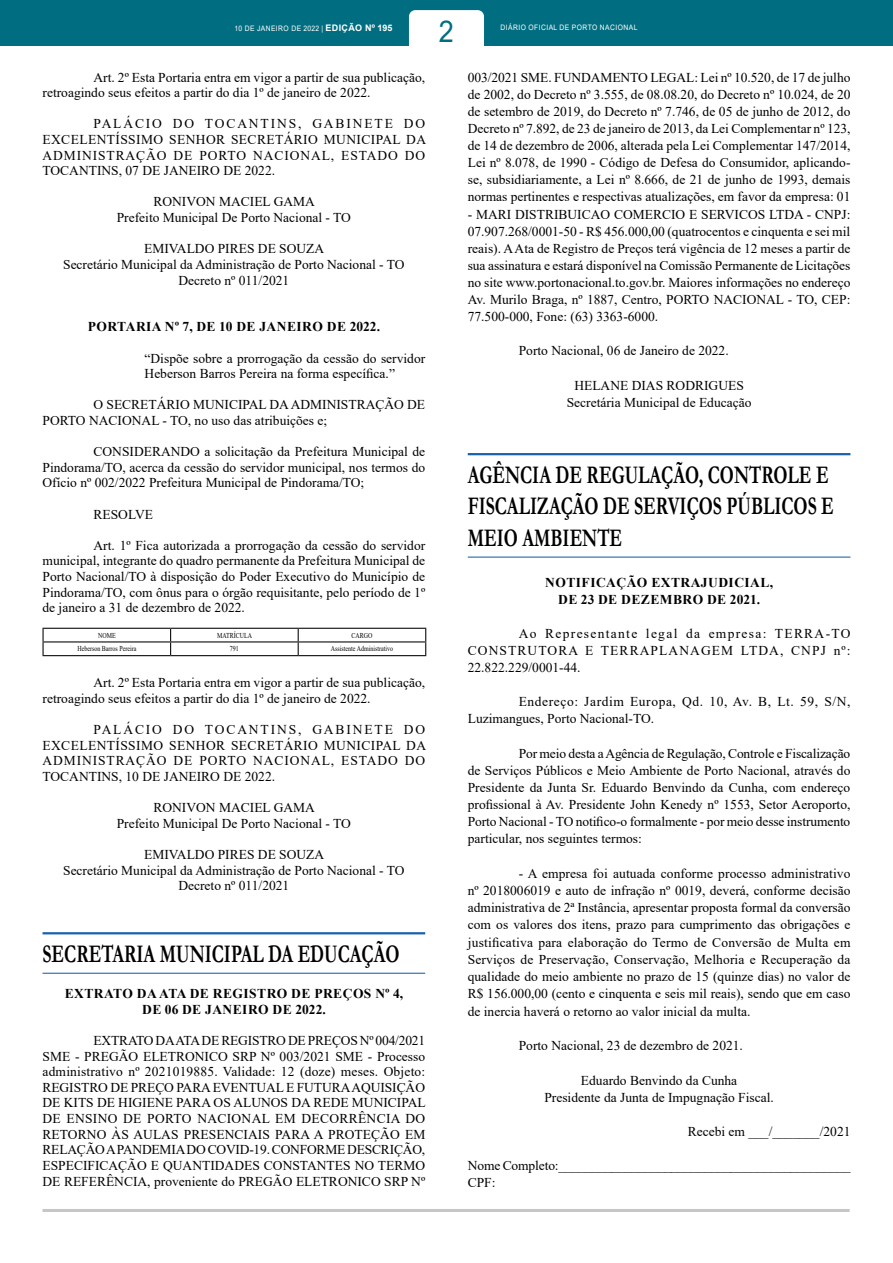
<style>
.page{position:relative;width:893px;height:1263px;background:#fff}
.page>*{position:absolute;margin:0;border:0;box-sizing:border-box;transform-origin:0 0}
.t1{font:30px "Arial";color:#006e80;scale:.9 1}
.t2{font:700 25.5px/31.5px "Garamond";color:#000;scale:.7 1}
.t3{font:13.5px/15.6px "Times New Roman";color:#000;text-align:justify}
.t4{font:700 13.5px/15.6px "Times New Roman";letter-spacing:.035em;color:#000;text-align:center}
.t5{font:7.5px "Times New Roman";color:#000;scale:.8 1}
.t6{font:7.5px "Arial";letter-spacing:.065em;color:#fff;scale:.9 1}
.s1{font-weight:700;font-size:9px}
</style>
<div class="page">
<div style="left:0;top:0;width:893px;height:46px;background:#006e80"></div>
<div style="left:409px;top:10px;width:75px;height:57px;background:#fff;border-radius:6px"></div>
<hr style="left:43px;top:1209px;width:807px;height:3px;background:#c6c6c6">
<hr style="left:43px;top:932px;width:382px;height:2px;background:#1961ac">
<hr style="left:43px;top:973px;width:382px;height:1px;background:#1961ac">
<hr style="left:43px;top:641px;width:128px;height:1px;background:#000">
<hr style="left:171px;top:641px;width:127px;height:1px;background:#000">
<svg style="left:170px;top:629px;width:1px;height:26px"></svg>
<hr style="left:298px;top:641px;width:128px;height:1px;background:#000">
<svg style="left:298px;top:629px;width:1px;height:26px"></svg>
<hr style="left:43px;top:628px;width:128px;height:1px;background:#000">
<hr style="left:171px;top:628px;width:127px;height:1px;background:#000">
<hr style="left:298px;top:628px;width:128px;height:1px;background:#000">
<svg style="left:43px;top:629px;width:1px;height:26px"></svg>
<svg style="left:425px;top:629px;width:1px;height:26px"></svg>
<hr style="left:43px;top:655px;width:128px;height:1px;background:#000">
<hr style="left:171px;top:655px;width:127px;height:1px;background:#000">
<hr style="left:298px;top:655px;width:128px;height:1px;background:#000">
<hr style="left:468px;top:453px;width:382px;height:2px;background:#1961ac">
<hr style="left:468px;top:557px;width:382px;height:1px;background:#1961ac">
<h1 class="t1" style="left:439px;top:11px;width:18px">2</h1>
<p class="t6" style="left:235px;top:24px;width:177px">10 DE JANEIRO DE 2022 | <span class="s1">EDIÇÃO Nº 195</span></p>
<p class="t6" style="left:501px;top:23px;width:154px">DIÁRIO OFICIAL DE PORTO NACIONAL</p>
<p class="t3" style="left:43px;top:69px;width:384px;text-indent:51px">Art. 2º Esta Portaria entra em vigor a partir de sua publicação, retroagindo seus efeitos a partir do dia 1º de janeiro de 2022.</p>
<p class="t3" style="left:43px;top:116px;width:385px;text-indent:51px">PALÁCIO DO TOCANTINS, GABINETE DO EXCELENTÍSSIMO SENHOR SECRETÁRIO MUNICIPAL DA ADMINISTRAÇÃO DE PORTO NACIONAL, ESTADO DO TOCANTINS, 07 DE JANEIRO DE 2022.</p>
<p class="t3" style="left:117px;top:194px;width:236px;text-align:center">RONIVON MACIEL GAMA<br>Prefeito Municipal De Porto Nacional - TO</p>
<p class="t3" style="left:63px;top:241px;width:343px;text-align:center">EMIVALDO PIRES DE SOUZA<br>Secretário Municipal da Administração de Porto Nacional - TO<br>Decreto nº 011/2021</p>
<p class="t4" style="left:88px;top:319px;width:294px">PORTARIA Nº 7, DE 10 DE JANEIRO DE 2022.</p>
<p class="t3" style="left:145px;top:350px;width:282px">“Dispõe sobre a prorrogação da cessão do servidor<br>Heberson Barros Pereira na forma específica.”</p>
<p class="t3" style="left:43px;top:397px;width:384px;text-indent:51px">O SECRETÁRIO MUNICIPAL DA ADMINISTRAÇÃO DE<br>PORTO NACIONAL - TO, no uso das atribuições e;</p>
<p class="t3" style="left:43px;top:443px;width:384px;text-indent:51px">CONSIDERANDO a solicitação da Prefeitura Municipal de Pindorama/TO, acerca da cessão do servidor municipal, nos termos do Ofício nº 002/2022 Prefeitura Municipal de Pindorama/TO;</p>
<p class="t3" style="left:94px;top:506px;width:61px">RESOLVE</p>
<p class="t3" style="left:43px;top:537px;width:384px;text-indent:51px">Art. 1º Fica autorizada a prorrogação da cessão do servidor municipal, integrante do quadro permanente da Prefeitura Municipal de Porto Nacional/TO à disposição do Poder Executivo do Município de Pindorama/TO, com ônus para o órgão requisitante, pelo período de 1º de janeiro a 31 de dezembro de 2022.</p>
<p class="t5" style="left:98px;top:630px;width:24px">NOME</p>
<p class="t5" style="left:217px;top:630px;width:45px">MATRÍCULA</p>
<p class="t5" style="left:351px;top:630px;width:28px">CARGO</p>
<p class="t5" style="left:77px;top:644px;width:75px">Heberson Barros Pereira</p>
<p class="t5" style="left:230px;top:644px;width:13px">791</p>
<p class="t5" style="left:331px;top:644px;width:79px">Assistente Administrativo</p>
<p class="t3" style="left:43px;top:675px;width:384px;text-indent:51px">Art. 2º Esta Portaria entra em vigor a partir de sua publicação, retroagindo seus efeitos a partir do dia 1º de janeiro de 2022.</p>
<p class="t3" style="left:43px;top:721px;width:385px;text-indent:51px">PALÁCIO DO TOCANTINS, GABINETE DO EXCELENTÍSSIMO SENHOR SECRETÁRIO MUNICIPAL DA ADMINISTRAÇÃO DE PORTO NACIONAL, ESTADO DO TOCANTINS, 10 DE JANEIRO DE 2022.</p>
<p class="t3" style="left:117px;top:799px;width:236px;text-align:center">RONIVON MACIEL GAMA<br>Prefeito Municipal De Porto Nacional - TO</p>
<p class="t3" style="left:63px;top:846px;width:343px;text-align:center">EMIVALDO PIRES DE SOUZA<br>Secretário Municipal da Administração de Porto Nacional - TO<br>Decreto nº 011/2021</p>
<h2 class="t2" style="left:43px;top:938px;width:512px">SECRETARIA MUNICIPAL DA EDUCAÇÃO</h2>
<p class="t4" style="left:65px;top:985px;width:340px">EXTRATO DA ATA DE REGISTRO DE PREÇOS Nº 4,<br>DE 06 DE JANEIRO DE 2022.</p>
<p class="t3" style="left:43px;top:1032px;width:385px;text-indent:51px">EXTRATO DA ATA DE REGISTRO DE PREÇOS Nº 004/2021<br>SME - PREGÃO ELETRONICO SRP Nº 003/2021 SME - Processo administrativo nº 2021019885. Validade: 12 (doze) meses. Objeto:<br>REGISTRO DE PREÇO PARA EVENTUAL E FUTURA AQUISIÇÃO DE KITS DE HIGIENE PARA OS ALUNOS DA REDE MUNICIPAL DE ENSINO DE PORTO NACIONAL EM DECORRÊNCIA DO RETORNO ÀS AULAS PRESENCIAIS PARA A PROTEÇÃO EM RELAÇÃO A PANDEMIA DO COVID-19. CONFORME DESCRIÇÃO, ESPECIFICAÇÃO E QUANTIDADES CONSTANTES NO TERMO DE REFERÊNCIA, proveniente do PREGÃO ELETRONICO SRP Nº</p>
<p class="t3" style="left:468px;top:68px;width:384px;line-height:17.1px">003/2021 SME. FUNDAMENTO LEGAL: Lei nº 10.520, de 17 de julho de 2002, do Decreto nº 3.555, de 08.08.20, do Decreto nº 10.024, de 20 de setembro de 2019, do Decreto nº 7.746, de 05 de junho de 2012, do Decreto nº 7.892, de 23 de janeiro de 2013, da Lei Complementar nº 123, de 14 de dezembro de 2006, alterada pela Lei Complementar 147/2014, Lei nº 8.078, de 1990 - Código de Defesa do Consumidor, aplicando&shy;se, subsidiariamente, a Lei nº 8.666, de 21 de junho de 1993, demais normas pertinentes e respectivas atualizações, em favor da empresa: 01</p>
<p class="t3" style="left:468px;top:205px;width:384px;line-height:17.1px">- MARI DISTRIBUICAO COMERCIO E SERVICOS LTDA - CNPJ:<br>07.907.268/0001-50 - R$ 456.000,00 (quatrocentos e cinquenta e sei mil reais). A Ata de Registro de Preços terá vigência de 12 meses a partir de sua assinatura e estará disponível na Comissão Permanente de Licitações no site www.portonacional.to.gov.br. Maiores informações no endereço Av. Murilo Braga, nº 1887, Centro, PORTO NACIONAL - TO, CEP:<br>77.500-000, Fone: (63) 3363-6000.</p>
<p class="t3" style="left:519px;top:343px;width:211px">Porto Nacional, 06 de Janeiro de 2022.</p>
<p class="t3" style="left:567px;top:376px;width:186px;line-height:17.1px;text-align:center">HELANE DIAS RODRIGUES<br>Secretária Municipal de Educação</p>
<h2 class="t2" style="left:468px;top:459px;width:525px">AGÊNCIA DE REGULAÇÃO, CONTROLE E<br>FISCALIZAÇÃO DE SERVIÇOS PÚBLICOS E<br>MEIO AMBIENTE</h2>
<p class="t4" style="left:545px;top:573px;width:229px;line-height:17.1px">NOTIFICAÇÃO EXTRAJUDICIAL,<br>DE 23 DE DEZEMBRO DE 2021.</p>
<p class="t3" style="left:468px;top:624px;width:384px;line-height:17.1px;text-indent:51px">Ao Representante legal da empresa: TERRA-TO CONSTRUTORA E TERRAPLANAGEM LTDA, CNPJ nº:<br>22.822.229/0001-44.</p>
<p class="t3" style="left:468px;top:693px;width:384px;line-height:17.1px;text-indent:51px">Endereço: Jardim Europa, Qd. 10, Av. B, Lt. 59, S/N,<br>Luzimangues, Porto Nacional-TO.</p>
<p class="t3" style="left:468px;top:744px;width:384px;line-height:17.1px;text-indent:51px">Por meio desta a Agência de Regulação, Controle e Fiscalização de Serviços Públicos e Meio Ambiente de Porto Nacional, através do Presidente da Junta Sr. Eduardo Benvindo da Cunha, com endereço profissional à Av. Presidente John Kenedy nº 1553, Setor Aeroporto, Porto Nacional - TO notifico-o formalmente - por meio desse instrumento particular, nos seguintes termos:</p>
<p class="t3" style="left:468px;top:864px;width:384px;line-height:17.2px;text-indent:51px">- A empresa foi autuada conforme processo administrativo nº 2018006019 e auto de infração nº 0019, deverá, conforme decisão administrativa de 2ª Instância, apresentar proposta formal da conversão com os valores dos itens, prazo para cumprimento das obrigações e justificativa para elaboração do Termo de Conversão de Multa em Serviços de Preservação, Conservação, Melhoria e Recuperação da qualidade do meio ambiente no prazo de 15 (quinze dias) no valor de R$ 156.000,00 (cento e cinquenta e seis mil reais), sendo que em caso de inercia haverá o retorno ao valor inicial da multa.</p>
<p class="t3" style="left:519px;top:1037px;width:226px">Porto Nacional, 23 de dezembro de 2021.</p>
<p class="t3" style="left:544px;top:1071px;width:231px;line-height:17.2px;text-align:center">Eduardo Benvindo da Cunha<br>Presidente da Junta de Impugnação Fiscal.</p>
<p class="t3" style="left:688px;top:1123px;width:164px">Recebi em ___/_______/2021</p>
<p class="t3" style="left:468px;top:1157px;width:384px;line-height:17.1px">Nome Completo:____________________________________________<br>CPF:</p>
</div>
